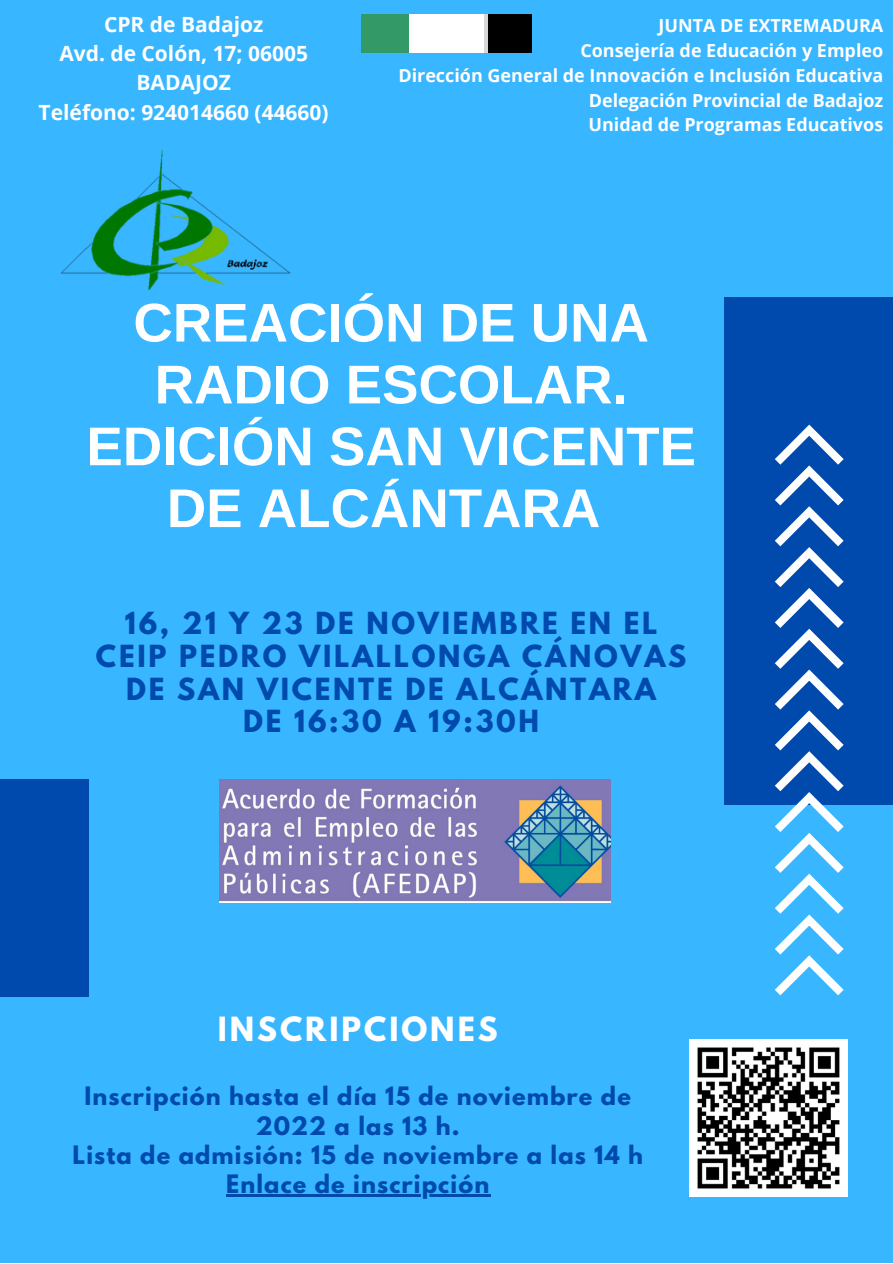
<style>
.page{position:relative;width:893px;height:1264px;background:#fff}
.page>*{position:absolute;margin:0;border:0;box-sizing:border-box;transform-origin:0 0}
.t1{font:700 54.6px/61.8px "Arimo";color:#fff;text-align:center}
.t2{font:700 29.55px "League Spartan";letter-spacing:.1em;color:#fff}
.t3{font:700 27px/32.5px "League Spartan";letter-spacing:.1em;color:#004aad;text-align:center}
.t4{font:700 22.5px/29.2px "League Spartan";letter-spacing:.05em;color:#004aad;text-align:center}
.t5{font:700 21px/29.2px "Open Sans";color:#fff;text-align:center}
.t6{font:700 18px/24.8px "Open Sans";color:#fff;text-align:right}
</style>
<div class="page">
<div style="left:0;top:0;width:892px;height:1262px;background:#38b6ff"></div>
<div style="left:0;top:779px;width:89px;height:217px;background:#004aad"></div>
<div style="left:724px;top:297px;width:168px;height:507px;background:#004aad"></div>
<svg style="left:774px;top:424px;width:69px;height:571px"></svg>
<img style="left:361px;top:15px;width:170px;height:37px">
<img style="left:219px;top:779px;width:391px;height:123px">
<img style="left:61px;top:149px;width:230px;height:141px">
<img style="left:689px;top:1039px;width:158px;height:157px">
<hr style="left:226px;top:1194px;width:264px;height:2px;background:#004aad">
<p class="t5" style="left:39px;top:9px;width:291px">CPR de Badajoz<br>Avd. de Colón, 17; 06005<br>BADAJOZ<br>Teléfono: 924014660 (44660)</p>
<p class="t6" style="left:398px;top:13px;width:486px">JUNTA DE EXTREMADURA<br>Consejería de Educación y Empleo<br>Dirección General de Innovación e Inclusión Educativa Delegación Provincial de Badajoz<br>Unidad de Programas Educativos</p>
<h1 class="t1" style="left:86px;top:292px;width:611px">CREACIÓN DE UNA<br>RADIO ESCOLAR.<br>EDICIÓN SAN VICENTE<br>DE ALCÁNTARA</h1>
<h3 class="t3" style="left:96px;top:610px;width:591px">16, 21 Y 23 DE NOVIEMBRE EN EL<br>CEIP PEDRO VILALLONGA CÁNOVAS<br>DE SAN VICENTE DE ALCÁNTARA<br>DE 16:30 A 19:30H</h3>
<h2 class="t2" style="left:218px;top:1014px;width:281px">INSCRIPCIONES</h2>
<p class="t4" style="left:72px;top:1084px;width:572px">Inscripción hasta el día 15 de noviembre de<br>2022 a las 13 h.<br>Lista de admisión: 15 de noviembre a las 14 h<br>Enlace de inscripción</p>
</div>
